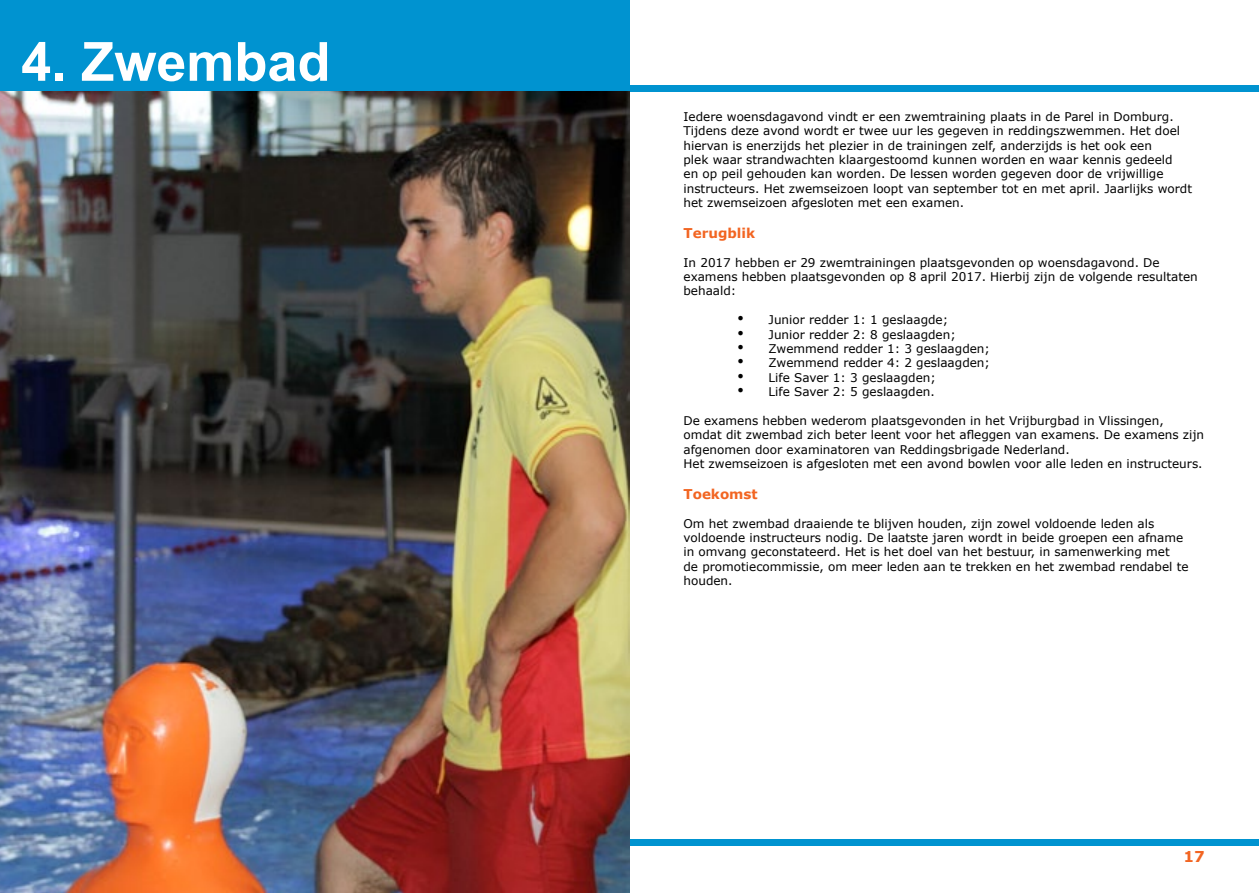
<style>
.page{position:relative;width:1259px;height:893px;background:#fff}
.page>*{position:absolute;margin:0;border:0;box-sizing:border-box;transform-origin:0 0}
.t1{font:700 54px "Arial";color:#fff}
.t2{font:700 15px "Verdana";color:#f26522}
.t3{font:700 13.5px "Verdana";color:#f26522}
.t4{font:12px/14.4px "Verdana";color:#000}
.s1{font-family:"Times New Roman";font-size:18px}
</style>
<div class="page">
<div style="left:629px;top:85px;width:630px;height:6px;background:#0093d0"></div>
<div style="left:0;top:839px;width:1259px;height:6px;background:#0093d0"></div>
<div style="left:0;top:0;width:629px;height:91px;background:#0093d0"></div>
<img style="left:0;top:91px;width:629px;height:802px">
<h1 class="t1" style="left:21px;top:26px;width:311px">4. Zwembad</h1>
<p class="t4" style="left:683px;top:109px;width:510px">Iedere woensdagavond vindt er een zwemtraining plaats in de Parel in Domburg.<br>Tijdens deze avond wordt er twee uur les gegeven in reddingszwemmen. Het doel hiervan is enerzijds het plezier in de trainingen zelf, anderzijds is het ook een<br>plek waar strandwachten klaargestoomd kunnen worden en waar kennis gedeeld<br>en op peil gehouden kan worden. De lessen worden gegeven door de vrijwillige instructeurs. Het zwemseizoen loopt van september tot en met april. Jaarlijks wordt het zwemseizoen afgesloten met een examen.</p>
<p class="t3" style="left:683px;top:224px;width:73px">Terugblik</p>
<p class="t4" style="left:683px;top:255px;width:516px">In 2017 hebben er 29 zwemtrainingen plaatsgevonden op woensdagavond. De examens hebben plaatsgevonden op 8 april 2017. Hierbij zijn de volgende resultaten behaald:</p>
<p class="t4" style="left:737px;top:313px;width:212px"><span class="s1">•</span> Junior redder 1: 1 geslaagde;</p>
<p class="t4" style="left:737px;top:327px;width:220px"><span class="s1">•</span> Junior redder 2: 8 geslaagden;</p>
<p class="t4" style="left:737px;top:342px;width:254px"><span class="s1">•</span> Zwemmend redder 1: 3 geslaagden;</p>
<p class="t4" style="left:737px;top:356px;width:254px"><span class="s1">•</span> Zwemmend redder 4: 2 geslaagden;</p>
<p class="t4" style="left:737px;top:370px;width:200px"><span class="s1">•</span> Life Saver 1: 3 geslaagden;</p>
<p class="t4" style="left:737px;top:385px;width:199px"><span class="s1">•</span> Life Saver 2: 5 geslaagden.</p>
<p class="t4" style="left:683px;top:414px;width:522px">De examens hebben wederom plaatsgevonden in het Vrijburgbad in Vlissingen, omdat dit zwembad zich beter leent voor het afleggen van examens. De examens zijn afgenomen door examinatoren van Reddingsbrigade Nederland.<br>Het zwemseizoen is afgesloten met een avond bowlen voor alle leden en instructeurs.</p>
<p class="t3" style="left:683px;top:485px;width:76px">Toekomst</p>
<p class="t4" style="left:683px;top:516px;width:506px">Om het zwembad draaiende te blijven houden, zijn zowel voldoende leden als voldoende instructeurs nodig. De laatste jaren wordt in beide groepen een afname in omvang geconstateerd. Het is het doel van het bestuur, in samenwerking met<br>de promotiecommissie, om meer leden aan te trekken en het zwembad rendabel te houden.</p>
<p class="t2" style="left:1183px;top:847px;width:23px">17</p>
</div>
